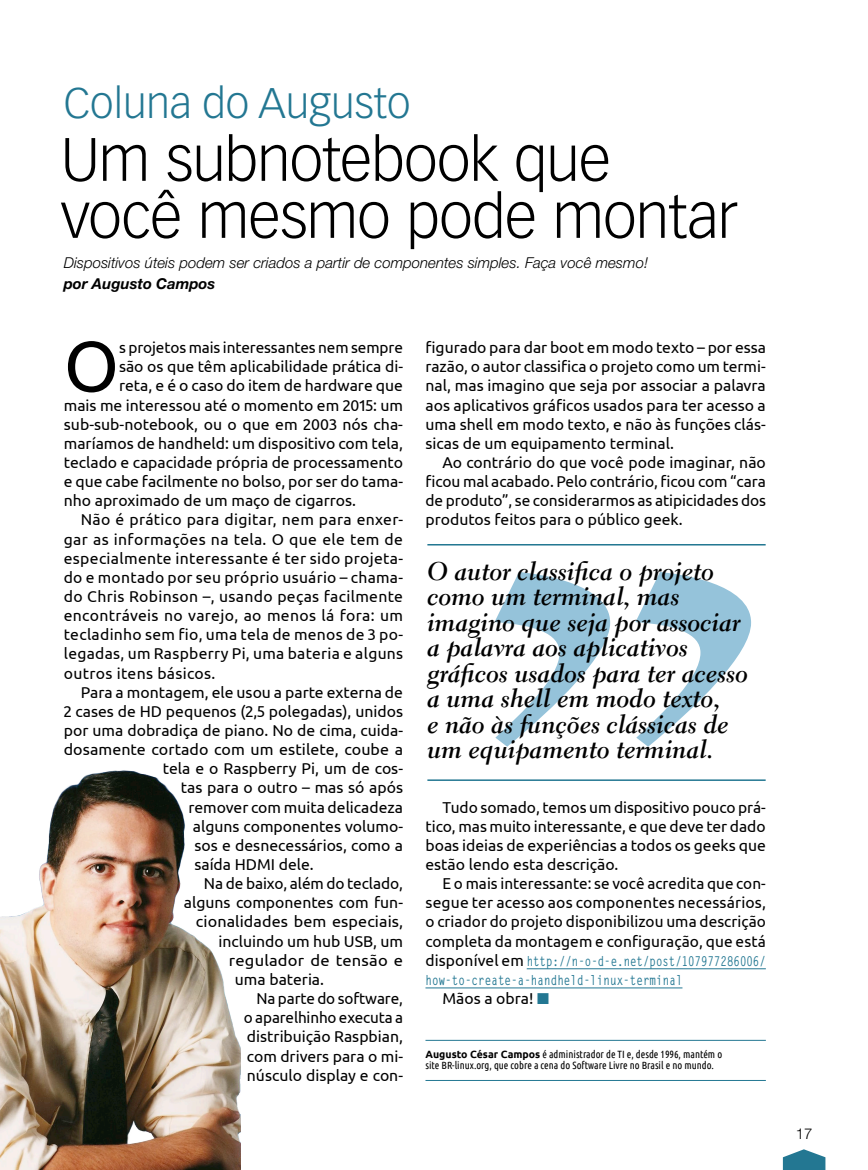
<style>
.page{position:relative;width:868px;height:1170px;background:#fff}
.page>*{position:absolute;margin:0;border:0;box-sizing:border-box;transform-origin:0 0}
.Parágrafo___Capitula{font:70.95px "Ubuntu";color:#000}
.Título{font:300 60px/57px "Vectora LT Std";letter-spacing:-.015em;color:#000}
.t1{font:300 42px "Vectora LT Std";color:#237792}
.Olho{font:25.5px/25.5px "Electra LT Std Bold Cursive";color:#000}
.Parágrafo{font:15.75px/19.2px "Ubuntu";color:#000;text-align:justify}
.Parágrafo___Capitula-2{font:15.75px "Ubuntu";color:#000}
.Parágrafo-2{font:15.75px "Ubuntu";color:#000;scale:1.05 1}
.Sumário{font:italic 300 15px "Helvetica Neue LT Std";color:#000}
.Sumário-2{font:italic 700 15px "Helvetica Neue LT Std";color:#000}
.t2{font:300 15px "Helvetica Neue LT Std";color:#000}
.Parágrafo-3{font:700 13.5px/19.2px "Letter Gothic Std";letter-spacing:.01em;color:#237792;scale:.79 1}
.t3{font:10.5px/11.7px "Ubuntu Condensed";color:#000}
.s1{font-family:"Ubuntu";font-weight:400;font-size:15.75px;color:#000}
.s2{color:#237792}
.s3{font-family:"Ubuntu";font-weight:700}
</style>
<div class="page">
<svg style="left:782px;top:1149px;width:43px;height:20px"></svg>
<svg style="left:494px;top:572px;width:257px;height:174px"></svg>
<hr style="left:427px;top:544px;width:338px;height:1px;background:#237792">
<hr style="left:427px;top:779px;width:338px;height:1px;background:#237792">
<hr style="left:425px;top:1039px;width:340px;height:1px;background:#237792">
<hr style="left:425px;top:1079px;width:340px;height:1px;background:#237792">
<img style="left:0;top:770px;width:240px;height:399px">
<hr style="left:526px;top:968px;width:239px;height:1px;background:#237792">
<hr style="left:425px;top:987px;width:257px;height:1px;background:#237792">
<p class="t1" style="left:64px;top:78px;width:348px">Coluna do Augusto</p>
<p class="Título" style="left:61px;top:132px;width:678px">Um subnotebook que você mesmo pode montar</p>
<p class="Sumário" style="left:64px;top:254px;width:585px">Dispositivos úteis podem ser criados a partir de componentes simples. Faça você mesmo!</p>
<p class="Sumário-2" style="left:64px;top:274px;width:153px">por Augusto Campos</p>
<p class="Parágrafo___Capitula" style="left:64px;top:323px;width:57px">O</p>
<p class="Parágrafo___Capitula-2" style="left:119px;top:338px;width:285px">s projetos mais interessantes nem sempre</p>
<p class="Parágrafo___Capitula-2" style="left:119px;top:357px;width:285px">são os que têm aplicabilidade prática di-</p>
<p class="Parágrafo___Capitula-2" style="left:119px;top:376px;width:285px">reta, e é o caso do item de hardware que</p>
<p class="Parágrafo___Capitula-2" style="left:64px;top:395px;width:341px">mais me interessou até o momento em 2015: um</p>
<p class="Parágrafo___Capitula-2" style="left:64px;top:414px;width:340px">sub-sub-notebook, ou o que em 2003 nós cha-</p>
<p class="Parágrafo___Capitula-2" style="left:64px;top:433px;width:341px">maríamos de handheld: um dispositivo com tela,</p>
<p class="Parágrafo___Capitula-2" style="left:64px;top:453px;width:341px">teclado e capacidade própria de processamento</p>
<p class="Parágrafo___Capitula-2" style="left:64px;top:472px;width:340px">e que cabe facilmente no bolso, por ser do tama-</p>
<p class="Parágrafo___Capitula-2" style="left:64px;top:491px;width:294px">nho aproximado de um maço de cigarros.</p>
<p class="Parágrafo" style="left:64px;top:509px;width:341px;text-indent:17px">Não é prático para digitar, nem para enxer&shy;gar as informações na tela. O que ele tem de especialmente interessante é ter sido projeta&shy;do e montado por seu próprio usuário – chama&shy;do Chris Robinson –, usando peças facilmente encontráveis no varejo, ao menos lá fora: um tecladinho sem fio, uma tela de menos de 3 po&shy;legadas, um Raspberry Pi, uma bateria e alguns outros itens básicos.</p>
<p class="Parágrafo" style="left:81px;top:682px;width:323px">Para a montagem, ele usou a parte externa de</p>
<p class="Parágrafo" style="left:64px;top:701px;width:341px">2 cases de HD pequenos (2,5 polegadas), unidos</p>
<p class="Parágrafo" style="left:64px;top:720px;width:340px">por uma dobradiça de piano. No de cima, cuida-</p>
<p class="Parágrafo" style="left:64px;top:739px;width:341px">dosamente cortado com um estilete, coube a</p>
<p class="Parágrafo" style="left:163px;top:758px;width:241px">tela e o Raspberry Pi, um de cos-</p>
<p class="Parágrafo" style="left:181px;top:777px;width:224px">tas para o outro – mas só após</p>
<p class="Parágrafo" style="left:188px;top:796px;width:216px">remover com muita delicadeza</p>
<p class="Parágrafo" style="left:193px;top:816px;width:211px">alguns componentes volumo-</p>
<p class="Parágrafo" style="left:194px;top:835px;width:210px">sos e desnecessários, como a</p>
<p class="Parágrafo" style="left:194px;top:854px;width:121px">saída HDMI dele.</p>
<p class="Parágrafo" style="left:204px;top:873px;width:201px">Na de baixo, além do teclado,</p>
<p class="Parágrafo" style="left:184px;top:892px;width:220px">alguns componentes com fun-</p>
<p class="Parágrafo" style="left:196px;top:911px;width:209px">cionalidades bem especiais,</p>
<p class="Parágrafo" style="left:218px;top:930px;width:186px">incluindo um hub USB, um</p>
<p class="Parágrafo-2" style="left:229px;top:950px;width:167px">regulador de tensão e</p>
<p class="Parágrafo" style="left:235px;top:969px;width:91px">uma bateria.</p>
<p class="Parágrafo" style="left:244px;top:988px;width:161px;text-indent:13px">Na parte do software, o aparelhinho executa a distribuição Raspbian, com drivers para o mi&shy;núsculo display e con-</p>
<p class="Parágrafo" style="left:425px;top:337px;width:342px">figurado para dar boot em modo texto – por essa razão, o autor classifica o projeto como um termi&shy;nal, mas imagino que seja por associar a palavra aos aplicativos gráficos usados para ter acesso a uma shell em modo texto, e não às funções clás&shy;sicas de um equipamento terminal.</p>
<p class="Parágrafo" style="left:425px;top:452px;width:342px;text-indent:17px">Ao contrário do que você pode imaginar, não ficou mal acabado. Pelo contrário, ficou com “cara de produto”, se considerarmos as atipicidades dos produtos feitos para o público geek.</p>
<p class="Olho" style="left:427px;top:558px;width:322px">O autor classifica o projeto como um terminal, mas imagino que seja por associar a palavra aos aplicativos gráficos usados para ter acesso a uma shell em modo texto,<br>e não às funções clássicas de um equipamento terminal.</p>
<p class="Parágrafo" style="left:425px;top:796px;width:342px;text-indent:17px">Tudo somado, temos um dispositivo pouco prá&shy;tico, mas muito interessante, e que deve ter dado boas ideias de experiências a todos os geeks que estão lendo esta descrição.</p>
<p class="Parágrafo" style="left:425px;top:873px;width:342px;text-indent:17px">E o mais interessante: se você acredita que con&shy;segue ter acesso aos componentes necessários, o criador do projeto disponibilizou uma descrição completa da montagem e configuração, que está</p>
<p class="Parágrafo-3" style="left:425px;top:951px;width:432px"><span class="s1">disponível em</span> http://n-o-d-e.net/post/107977286006/ how-to-create-a-handheld-linux-terminal</p>
<p class="Parágrafo" style="left:442px;top:988px;width:108px">Mãos a obra! <span class="s2">■</span></p>
<p class="t3" style="left:425px;top:1047px;width:298px"><span class="s3">Augusto César Campos</span> é administrador de TI e, desde 1996, mantém o site BR-linux.org, que cobre a cena do Software Livre no Brasil e no mundo.</p>
<p class="t2" style="left:795px;top:1123px;width:18px">17</p>
</div>
